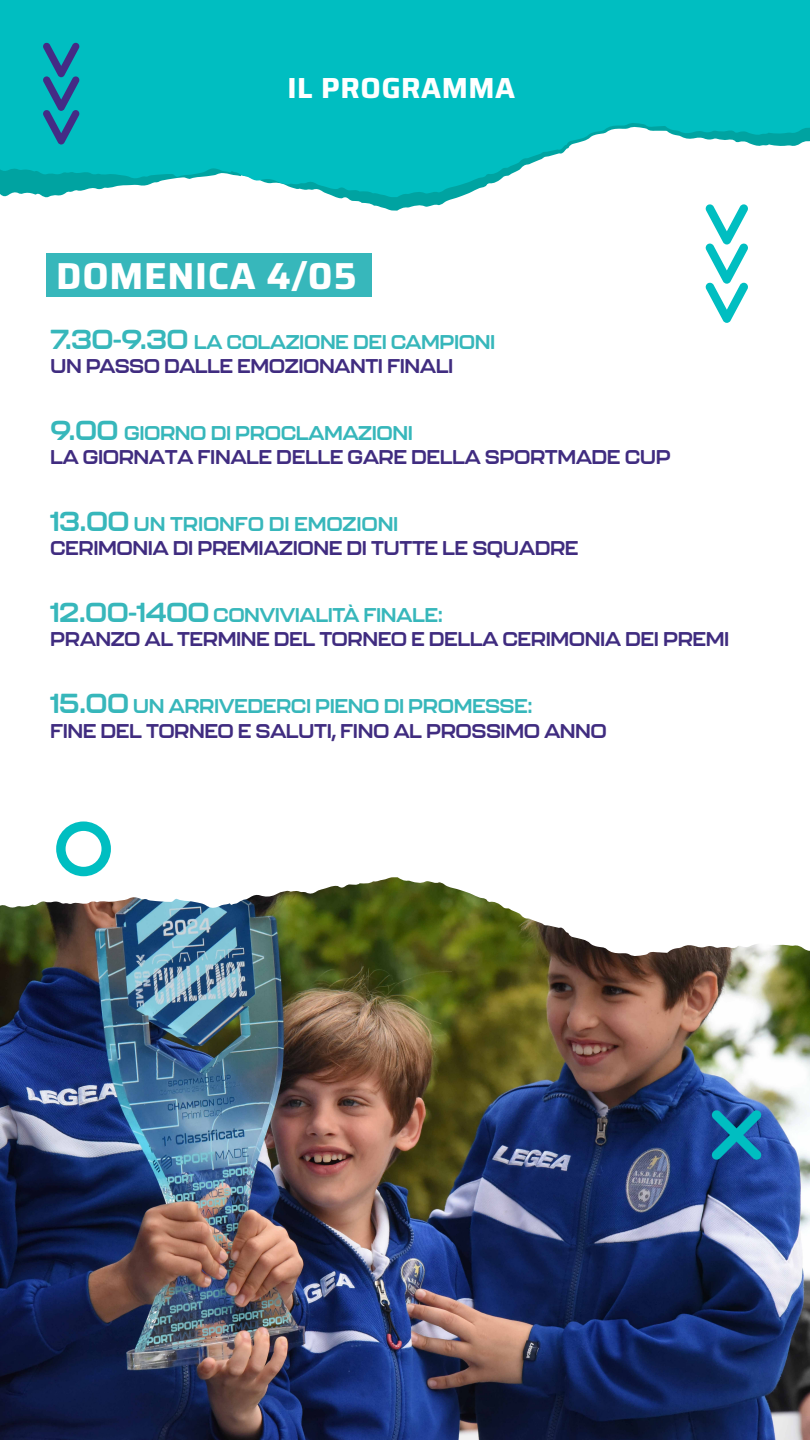
<style>
.page{position:relative;width:810px;height:1440px;background:#fff}
.page>*{position:absolute;margin:0;border:0;box-sizing:border-box;transform-origin:0 0}
.t1{font:700 37.58px "Saira";letter-spacing:.02em;color:#fff}
.t2{font:700 29.03px "Saira";letter-spacing:.02em;color:#fff}
.t3{font:700 19.8px/24.2px "Kallisto";letter-spacing:-.025em;color:#402c80}
.s1{font-size:27.3px;color:#37b7bb}
.s2{color:#37b7bb}
</style>
<div class="page">
<img style="left:0;top:877px;width:810px;height:563px">
<div style="left:47px;top:253px;width:325px;height:44px;background:#37b7bb"></div>
<svg style="left:711px;top:1110px;width:51px;height:50px;background:#1176a5"></svg>
<svg style="left:56px;top:821px;width:55px;height:55px"></svg>
<svg style="left:705px;top:211px;width:43px;height:112px"></svg>
<svg style="left:45px;top:197px;width:703px;height:14px"></svg>
<svg style="left:0;top:0;width:810px;height:197px;background:#22c5c7"></svg>
<svg style="left:43px;top:42px;width:37px;height:103px;background:#1986aa"></svg>
<h2 class="t2" style="left:288px;top:65px;width:229px">IL PROGRAMMA</h2>
<h1 class="t1" style="left:56px;top:245px;width:302px">DOMENICA 4/05</h1>
<p class="t3" style="left:50px;top:329px;width:447px"><span class="s1">7.30-9.30</span> <span class="s2">LA COLAZIONE DEI CAMPIONI<br></span>UN PASSO DALLE EMOZIONANTI FINALI</p>
<p class="t3" style="left:50px;top:420px;width:622px"><span class="s1">9.00</span> <span class="s2">GIORNO DI PROCLAMAZIONI<br></span>LA GIORNATA FINALE DELLE GARE DELLA SPORTMADE CUP</p>
<p class="t3" style="left:50px;top:511px;width:530px"><span class="s1">13.00</span> <span class="s2">UN TRIONFO DI EMOZIONI<br></span>CERIMONIA DI PREMIAZIONE DI TUTTE LE SQUADRE</p>
<p class="t3" style="left:50px;top:603px;width:681px"><span class="s1">12.00-1400</span> <span class="s2">CONVIVIALITÀ FINALE:<br></span>PRANZO AL TERMINE DEL TORNEO E DELLA CERIMONIA DEI PREMI</p>
<p class="t3" style="left:50px;top:694px;width:558px"><span class="s1">15.00</span> <span class="s2">UN ARRIVEDERCI PIENO DI PROMESSE:<br></span>FINE DEL TORNEO E SALUTI, FINO AL PROSSIMO ANNO</p>
</div>
